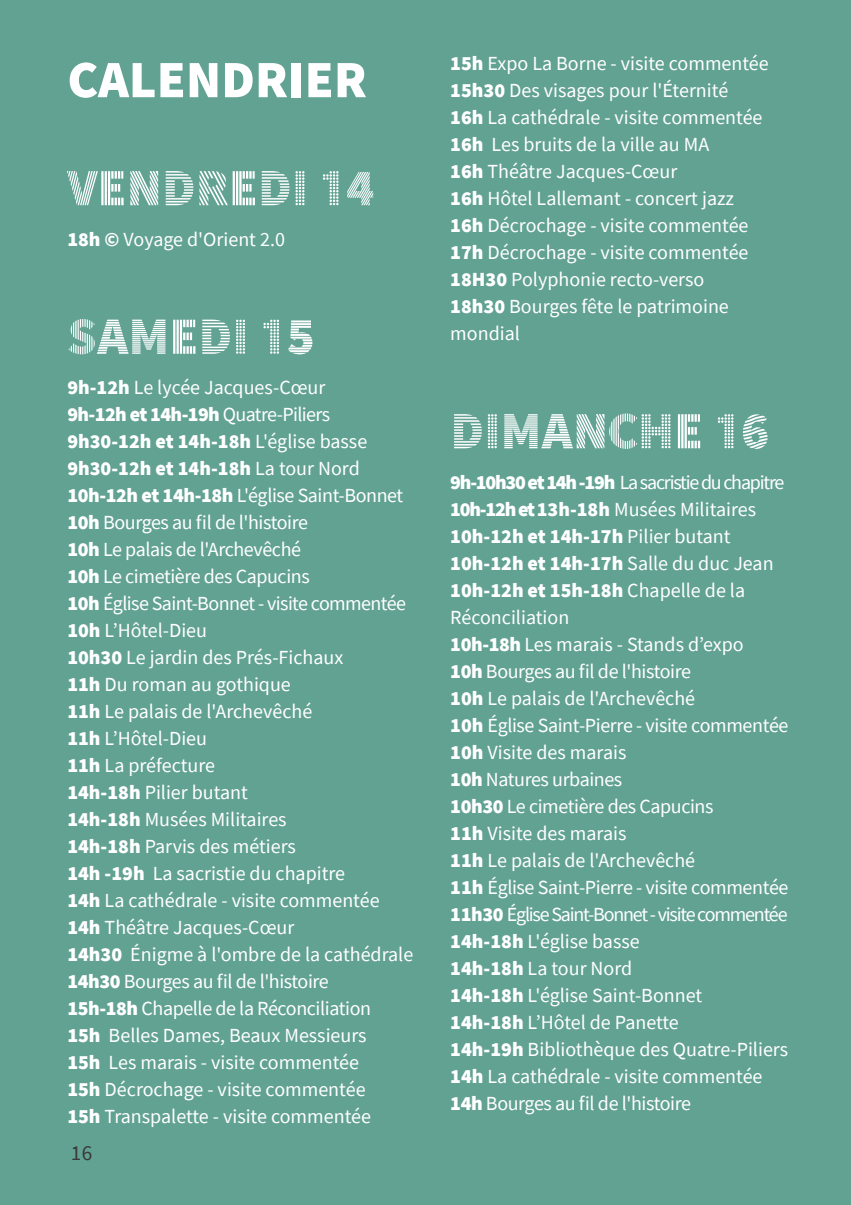
<style>
.page{position:relative;width:851px;height:1205px;background:#fff}
.page>*{position:absolute;margin:0;border:0;box-sizing:border-box;transform-origin:0 0}
.t1{font:52.5px "Source Sans Pro DISPLAY";color:#fff}
.t2{font:900 52.5px "Source Sans Pro";color:#fff}
.t3{font:21.25px "Source Sans Pro";color:#393939}
.t4{font:20px/27px "Source Sans Pro";color:#fff}
.t5{font:20px/27px "Source Sans Pro";letter-spacing:-.02em;color:#fff}
.s1{font-weight:900}
.s2{font-weight:700}
</style>
<div class="page">
<div style="left:0;top:0;width:850px;height:1205px;background:#62a293"></div>
<h1 class="t2" style="left:67px;top:43px;width:301px">CALENDRIER</h1>
<h1 class="t1" style="left:67px;top:161px;width:308px">VENDREDI 14</h1>
<p class="t4" style="left:67px;top:225px;width:219px"><span class="s1">18h</span> <span class="s2">©</span> Voyage d'Orient 2.0</p>
<h1 class="t1" style="left:67px;top:309px;width:249px">SAMEDI 15</h1>
<p class="t4" style="left:67px;top:374px;width:347px"><span class="s1">9h-12h</span> Le lycée Jacques-Cœur<br><span class="s1">9h-12h et 14h-19h</span> Quatre-Piliers<br><span class="s1">9h30-12h et 14h-18h</span> L'église basse<br><span class="s1">9h30-12h et 14h-18h</span> La tour Nord<br><span class="s1">10h-12h et 14h-18h</span> L'église Saint-Bonnet<br><span class="s1">10h</span> Bourges au fil de l'histoire<br><span class="s1">10h</span> Le palais de l'Archevêché<br><span class="s1">10h</span> Le cimetière des Capucins<br><span class="s1">10h</span> Église Saint-Bonnet - visite commentée<br><span class="s1">10h</span> L’Hôtel-Dieu<br><span class="s1">10h30</span> Le jardin des Prés-Fichaux<br><span class="s1">11h</span> Du roman au gothique<br><span class="s1">11h</span> Le palais de l'Archevêché<br><span class="s1">11h</span> L’Hôtel-Dieu<br><span class="s1">11h</span> La préfecture<br><span class="s1">14h-18h</span> Pilier butant<br><span class="s1">14h-18h</span> Musées Militaires<br><span class="s1">14h-18h</span> Parvis des métiers<br><span class="s1">14h -19h</span> La sacristie du chapitre<br><span class="s1">14h</span> La cathédrale - visite commentée<br><span class="s1">14h</span> Théâtre Jacques-Cœur<br><span class="s1">14h30</span> Énigme à l'ombre de la cathédrale<br><span class="s1">14h30</span> Bourges au fil de l'histoire<br><span class="s1">15h-18h</span> Chapelle de la Réconciliation<br><span class="s1">15h</span> Belles Dames, Beaux Messieurs<br><span class="s1">15h</span> Les marais - visite commentée<br><span class="s1">15h</span> Décrochage - visite commentée<br><span class="s1">15h</span> Transpalette - visite commentée</p>
<p class="t3" style="left:71px;top:1139px;width:23px">16</p>
<p class="t4" style="left:450px;top:50px;width:320px"><span class="s1">15h</span> Expo La Borne - visite commentée<br><span class="s1">15h30</span> Des visages pour l'Éternité<br><span class="s1">16h</span> La cathédrale - visite commentée<br><span class="s1">16h</span> Les bruits de la ville au MA<br><span class="s1">16h</span> Théâtre Jacques-Cœur<br><span class="s1">16h</span> Hôtel Lallemant - concert jazz<br><span class="s1">16h</span> Décrochage - visite commentée<br><span class="s1">17h</span> Décrochage - visite commentée<br><span class="s1">18H30</span> Polyphonie recto-verso<br><span class="s1">18h30</span> Bourges fête le patrimoine mondial</p>
<h1 class="t1" style="left:450px;top:404px;width:320px">DIMANCHE 16</h1>
<p class="t5" style="left:450px;top:468px;width:339px"><span class="s1">9h-10h30 et 14h -19h</span> La sacristie du chapitre<br><span class="s1">10h-12h et 13h-18h</span> Musées Militaires<br><span class="s1">10h-12h et 14h-17h</span> Pilier butant<br><span class="s1">10h-12h et 14h-17h</span> Salle du duc Jean<br><span class="s1">10h-12h et 15h-18h</span> Chapelle de la<br>Réconciliation<br><span class="s1">10h-18h</span> Les marais - Stands d’expo<br><span class="s1">10h</span> Bourges au fil de l'histoire<br><span class="s1">10h</span> Le palais de l'Archevêché<br><span class="s1">10h</span> Église Saint-Pierre - visite commentée<br><span class="s1">10h</span> Visite des marais<br><span class="s1">10h</span> Natures urbaines<br><span class="s1">10h30</span> Le cimetière des Capucins<br><span class="s1">11h</span> Visite des marais<br><span class="s1">11h</span> Le palais de l'Archevêché<br><span class="s1">11h</span> Église Saint-Pierre - visite commentée<br><span class="s1">11h30</span> Église Saint-Bonnet - visite commentée<br><span class="s1">14h-18h</span> L'église basse<br><span class="s1">14h-18h</span> La tour Nord<br><span class="s1">14h-18h</span> L'église Saint-Bonnet<br><span class="s1">14h-18h</span> L’Hôtel de Panette<br><span class="s1">14h-19h</span> Bibliothèque des Quatre-Piliers<br><span class="s1">14h</span> La cathédrale - visite commentée<br><span class="s1">14h</span> Bourges au fil de l'histoire</p>
</div>
